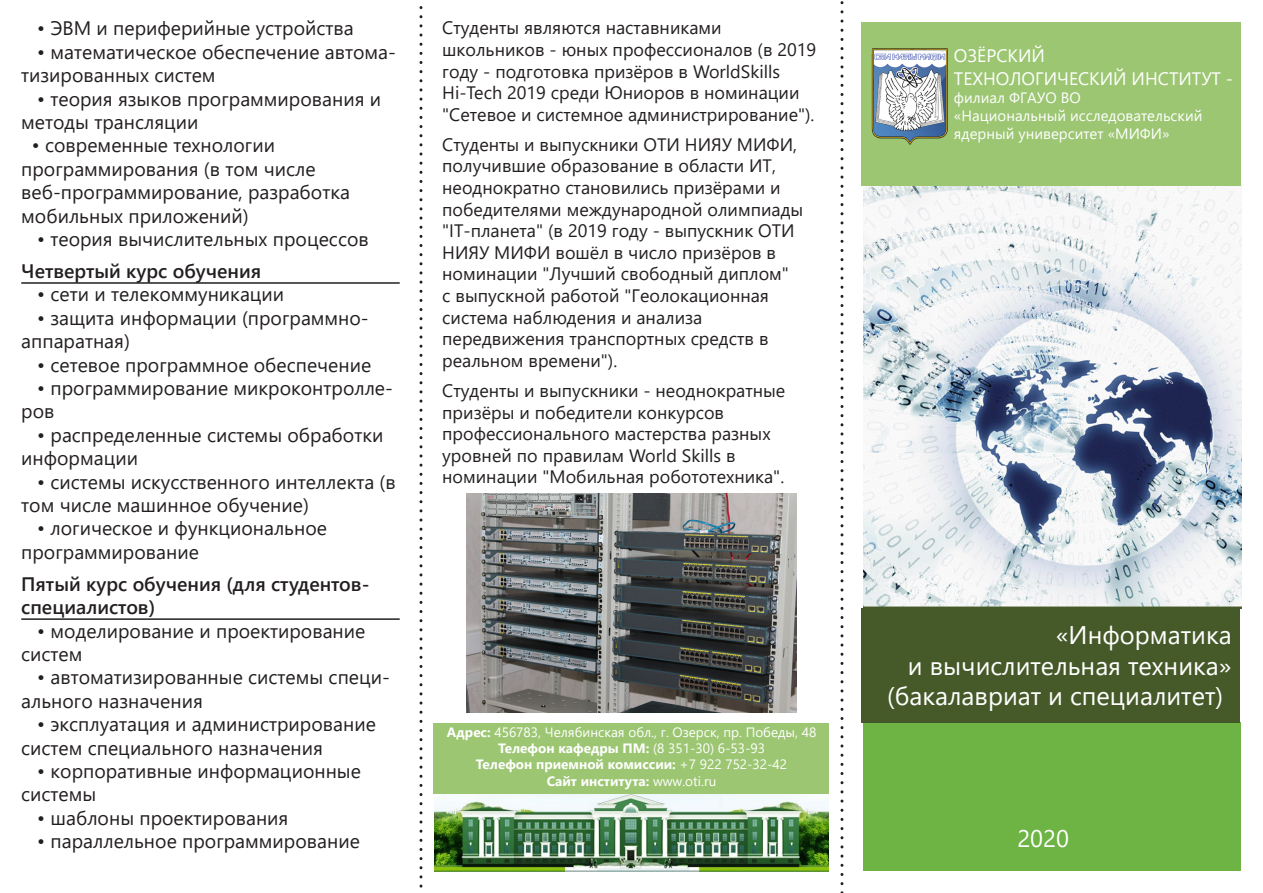
<style>
.page{position:relative;width:1263px;height:893px;background:#fff}
.page>*{position:absolute;margin:0;border:0;box-sizing:border-box;transform-origin:0 0}
.t1{font:25.5px "Segoe UI";color:#fff}
.t2{font:24px "Segoe UI";color:#fff}
.t3{font:19.5px/23.4px "Segoe UI";color:#231f20}
.Р2{font:600 19.5px/23.4px "Segoe UI";color:#231f20}
.t4{font:18px/21.6px "Segoe UI";color:#231f20}
.t5{font:18px "Segoe UI";color:#fff}
.t6{font:15px "Segoe UI";color:#fff}
.t7{font:700 13.5px "Segoe UI";color:#fff}
.t8{font:13.5px "Segoe UI";color:#fff}
.s1{font-weight:700}
.s2{font-weight:400}
</style>
<div class="page">
<img style="left:863px;top:185px;width:379px;height:423px">
<div style="left:862px;top:22px;width:379px;height:163px;background:#9cc672"></div>
<div style="left:863px;top:723px;width:378px;height:148px;background:#6db444"></div>
<div style="left:862px;top:608px;width:378px;height:115px;background:#465a29"></div>
<img style="left:871px;top:48px;width:77px;height:97px">
<hr style="left:21px;top:282px;width:379px;height:2px;background:#231f20">
<hr style="left:21px;top:618px;width:379px;height:2px;background:#231f20">
<img style="left:434px;top:793px;width:395px;height:79px">
<div style="left:434px;top:723px;width:395px;height:70px;background:#9cc672"></div>
<img style="left:467px;top:493px;width:329px;height:220px">
<svg style="left:419px;top:6px;width:3px;height:882px"></svg>
<svg style="left:840px;top:1px;width:3px;height:892px"></svg>
<p class="t3" style="left:37px;top:15px;width:318px">• ЭВМ и периферийные устройства</p>
<p class="t3" style="left:21px;top:39px;width:376px;text-indent:16px">• математическое обеспечение автома&shy;тизированных систем</p>
<p class="t3" style="left:21px;top:85px;width:361px;text-indent:16px">• теория языков программирования и методы трансляции</p>
<p class="t3" style="left:21px;top:132px;width:330px;text-indent:11px">• современные технологии программирования (в том числе веб-программирование, разработка мобильных приложений)</p>
<p class="t3" style="left:37px;top:226px;width:333px">• теория вычислительных процессов</p>
<p class="Р2" style="left:21px;top:258px;width:241px">Четвертый курс обучения</p>
<p class="t3" style="left:37px;top:281px;width:248px">• сети и телекоммуникации</p>
<p class="t3" style="left:21px;top:304px;width:349px;text-indent:16px">• защита информации (программно&shy;аппаратная)</p>
<p class="t3" style="left:37px;top:351px;width:335px">• сетевое программное обеспечение</p>
<p class="t3" style="left:21px;top:375px;width:373px;text-indent:16px">• программирование микроконтролле&shy;ров</p>
<p class="t3" style="left:21px;top:421px;width:364px;text-indent:16px">• распределенные системы обработки информации</p>
<p class="t3" style="left:21px;top:468px;width:376px;text-indent:16px">• системы искусственного интеллекта (в том числе машинное обучение)</p>
<p class="t3" style="left:21px;top:515px;width:307px;text-indent:16px">• логическое и функциональное программирование</p>
<p class="Р2" style="left:21px;top:570px;width:350px">Пятый курс обучения (для студентов&shy;специалистов)</p>
<p class="t3" style="left:21px;top:617px;width:346px;text-indent:16px">• моделирование и проектирование систем</p>
<p class="t3" style="left:21px;top:664px;width:370px;text-indent:16px">• автоматизированные системы специ&shy;ального назначения</p>
<p class="t3" style="left:21px;top:711px;width:356px;text-indent:16px">• эксплуатация и администрирование систем специального назначения</p>
<p class="t3" style="left:21px;top:758px;width:341px;text-indent:16px">• корпоративные информационные системы</p>
<p class="t3" style="left:37px;top:804px;width:253px">• шаблоны проектирования</p>
<p class="t3" style="left:37px;top:828px;width:324px">• параллельное программирование</p>
<p class="t4" style="left:442px;top:16px;width:376px">Студенты являются наставниками школьников - юных профессионалов (в 2019 году - подготовка призёров в WorldSkills Hi-Tech 2019 среди Юниоров в номинации "Сетевое и системное администрирование").</p>
<p class="t4" style="left:442px;top:132px;width:363px">Студенты и выпускники ОТИ НИЯУ МИФИ, получившие образование в области ИТ, неоднократно становились призёрами и победителями международной олимпиады "IT-планета" (в 2019 году - выпускник ОТИ НИЯУ МИФИ вошёл в число призёров в номинации "Лучший свободный диплом"<br>с выпускной работой "Геолокационная система наблюдения и анализа передвижения транспортных средств в реальном времени").</p>
<p class="t4" style="left:442px;top:378px;width:345px">Студенты и выпускники - неоднократные призёры и победители конкурсов профессионального мастерства разных уровней по правилам World Skills в номинации "Мобильная робототехника".</p>
<p class="t8" style="left:447px;top:719px;width:371px"><span class="s1">Адрес:</span> 456783, Челябинская обл., г. Озерск, пр. Победы, 48</p>
<p class="t7" style="left:498px;top:736px;width:268px">Телефон кафедры ПМ: <span class="s2">(8 351-30) 6-53-93</span></p>
<p class="t7" style="left:476px;top:752px;width:313px">Телефон приемной комиссии: <span class="s2">+7 922 752-32-42</span></p>
<p class="t7" style="left:547px;top:768px;width:171px">Сайт института: <span class="s2">www.oti.ru</span></p>
<p class="t5" style="left:954px;top:39px;width:93px">ОЗЁРСКИЙ</p>
<p class="t5" style="left:954px;top:62px;width:281px">ТЕХНОЛОГИЧЕСКИЙ ИНСТИТУТ -</p>
<p class="t6" style="left:954px;top:84px;width:128px">филиал ФГАУО ВО</p>
<p class="t6" style="left:954px;top:102px;width:250px">«Национальный исследовательский</p>
<p class="t6" style="left:954px;top:120px;width:217px">ядерный университет «МИФИ»</p>
<p class="t1" style="left:1056px;top:611px;width:177px">«Информатика</p>
<p class="t1" style="left:908px;top:642px;width:325px">и вычислительная техника»</p>
<p class="t1" style="left:887px;top:672px;width:338px">(бакалавриат и специалитет)</p>
<p class="t2" style="left:1017px;top:815px;width:53px">2020</p>
</div>
